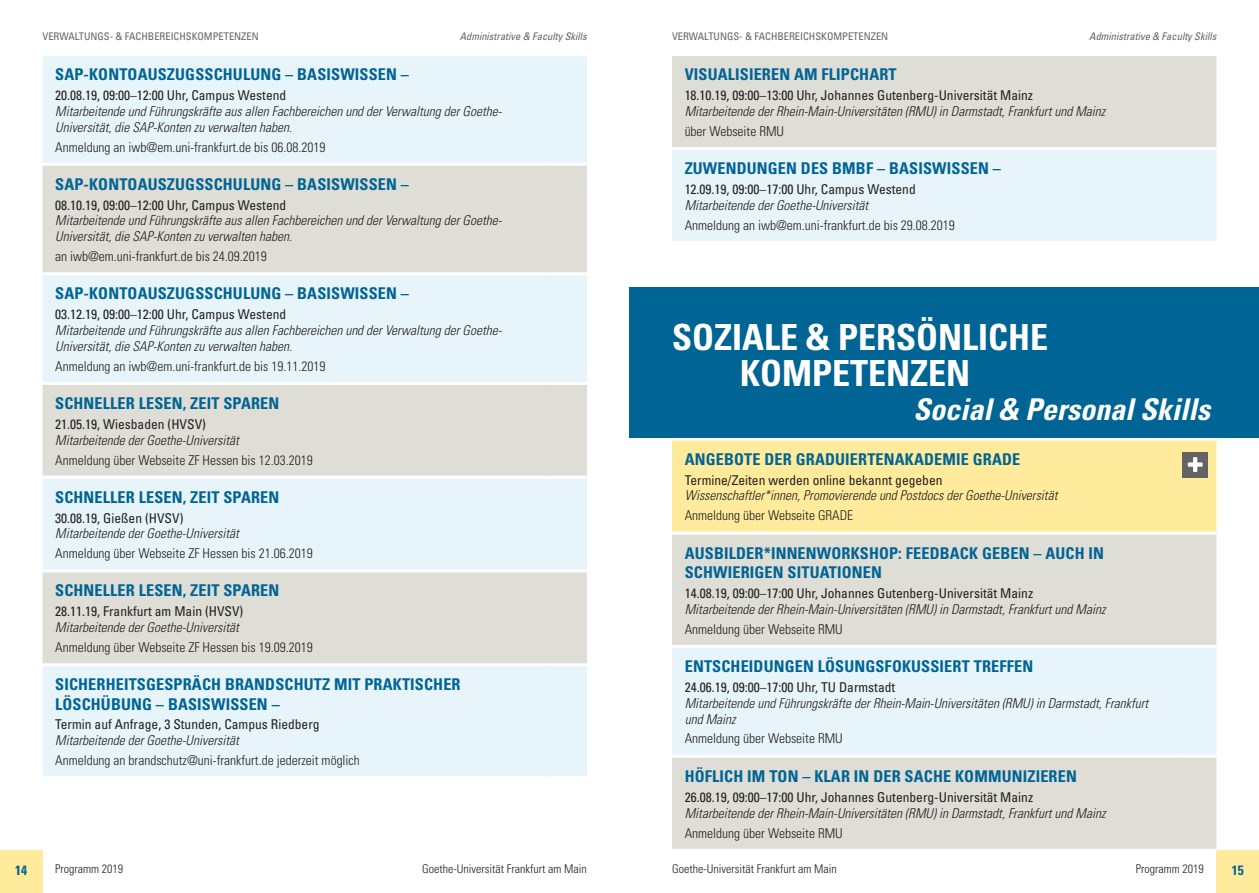
<style>
.page{position:relative;width:1259px;height:893px;background:#fff}
.page>*{position:absolute;margin:0;border:0;box-sizing:border-box;transform-origin:0 0}
.t1{font:700 condensed 36px "Univers";color:#fff}
.t2{font:italic 700 condensed 30px "Univers";color:#fff}
.Titel{font:700 condensed 16.2px/19.2px "Univers";letter-spacing:.01em;color:#006494}
.Zielgruppe{font:italic 300 condensed 13.5px/15.8px "Univers";color:#231f20}
.Titel-2{font:italic 300 condensed 13.5px/15.8px "Univers";color:#231f20}
.Anmeldung{font:300 condensed 13.5px "Univers";color:#231f20}
.Datum{font:condensed 13.5px "Univers";color:#231f20}
.Titel-3{font:300 condensed 13.5px "Univers";color:#231f20}
.t3{font:700 condensed 13.5px "Univers";color:#006494}
.t4{font:300 condensed 12px "Univers";color:#231f20}
.t5{font:condensed 10.5px "Univers";color:#636366}
.t6{font:italic condensed 10.5px "Univers";color:#636366}
.s1{font-weight:400;font-style:normal}
</style>
<div class="page">
<div style="left:1216px;top:850px;width:43px;height:43px;background:#ffeb9b"></div>
<div style="left:0;top:850px;width:43px;height:43px;background:#ffeb9b"></div>
<div style="left:43px;top:56px;width:544px;height:720px;background:#e7f5fa"></div>
<svg style="left:43px;top:166px;width:544px;height:497px;background:#e1e6e4"></svg>
<hr style="left:43px;top:163px;width:506px;height:3px;background:#fff">
<hr style="left:549px;top:163px;width:38px;height:3px;background:#fff">
<hr style="left:43px;top:272px;width:506px;height:3px;background:#fff">
<hr style="left:549px;top:272px;width:38px;height:3px;background:#fff">
<hr style="left:43px;top:382px;width:506px;height:3px;background:#fff">
<hr style="left:549px;top:382px;width:38px;height:3px;background:#fff">
<hr style="left:43px;top:476px;width:506px;height:3px;background:#fff">
<hr style="left:549px;top:476px;width:38px;height:3px;background:#fff">
<hr style="left:43px;top:569px;width:506px;height:3px;background:#fff">
<hr style="left:549px;top:569px;width:38px;height:3px;background:#fff">
<hr style="left:43px;top:663px;width:506px;height:3px;background:#fff">
<hr style="left:549px;top:663px;width:38px;height:3px;background:#fff">
<div style="left:672px;top:441px;width:544px;height:91px;background:#ffeb9b"></div>
<div style="left:672px;top:535px;width:544px;height:314px;background:#deddd6"></div>
<div style="left:672px;top:648px;width:544px;height:107px;background:#e7f5fa"></div>
<hr style="left:672px;top:645px;width:506px;height:3px;background:#fff">
<hr style="left:1178px;top:645px;width:38px;height:3px;background:#fff">
<hr style="left:672px;top:755px;width:506px;height:3px;background:#fff">
<hr style="left:1178px;top:755px;width:38px;height:3px;background:#fff">
<div style="left:1182px;top:452px;width:26px;height:25px;background:#636366"></div>
<svg style="left:1187px;top:457px;width:15px;height:15px"></svg>
<div style="left:629px;top:287px;width:630px;height:151px;background:#006494"></div>
<div style="left:672px;top:56px;width:544px;height:91px;background:#deddd6"></div>
<div style="left:672px;top:150px;width:544px;height:91px;background:#e7f5fa"></div>
<p class="t5" style="left:43px;top:30px;width:218px">VERWALTUNGS- &amp; FACHBEREICHSKOMPETENZEN</p>
<p class="t6" style="left:460px;top:30px;width:129px">Administrative &amp; Faculty Skills</p>
<p class="t5" style="left:672px;top:30px;width:218px">VERWALTUNGS- &amp; FACHBEREICHSKOMPETENZEN</p>
<p class="t6" style="left:1089px;top:30px;width:129px">Administrative &amp; Faculty Skills</p>
<p class="Titel" style="left:55px;top:65px;width:355px">SAP-KONTOAUSZUGSSCHULUNG – BASISWISSEN –</p>
<p class="Datum" style="left:55px;top:87px;width:233px">20.08.19, 09:00–12:00 Uhr, Campus Westend</p>
<p class="Zielgruppe" style="left:55px;top:103px;width:448px">Mitarbeitende und Führungskräfte aus allen Fachbereichen und der Verwaltung der Goethe-<br>Universität, die SAP-Konten zu verwalten haben.</p>
<p class="Anmeldung" style="left:55px;top:139px;width:272px">Anmeldung an iwb@em.uni-frankfurt.de bis 06.08.2019</p>
<p class="Titel" style="left:55px;top:174px;width:355px">SAP-KONTOAUSZUGSSCHULUNG – BASISWISSEN –</p>
<p class="Datum" style="left:55px;top:196px;width:233px">08.10.19, 09:00–12:00 Uhr, Campus Westend</p>
<p class="Zielgruppe" style="left:55px;top:213px;width:448px">Mitarbeitende und Führungskräfte aus allen Fachbereichen und der Verwaltung der Goethe-<br>Universität, die SAP-Konten zu verwalten haben.</p>
<p class="Anmeldung" style="left:55px;top:248px;width:213px">an iwb@em.uni-frankfurt.de bis 24.09.2019</p>
<p class="Titel" style="left:55px;top:284px;width:355px">SAP-KONTOAUSZUGSSCHULUNG – BASISWISSEN –</p>
<p class="Datum" style="left:55px;top:306px;width:233px">03.12.19, 09:00–12:00 Uhr, Campus Westend</p>
<p class="Zielgruppe" style="left:55px;top:322px;width:448px">Mitarbeitende und Führungskräfte aus allen Fachbereichen und der Verwaltung der Goethe-<br>Universität, die SAP-Konten zu verwalten haben.</p>
<p class="Anmeldung" style="left:55px;top:358px;width:272px">Anmeldung an iwb@em.uni-frankfurt.de bis 19.11.2019</p>
<p class="Titel" style="left:55px;top:393px;width:226px">SCHNELLER LESEN, ZEIT SPAREN</p>
<p class="Datum" style="left:55px;top:415px;width:152px">21.05.19, Wiesbaden (HVSV)</p>
<p class="Zielgruppe" style="left:55px;top:432px;width:185px">Mitarbeitende der Goethe-Universität</p>
<p class="Anmeldung" style="left:55px;top:452px;width:259px">Anmeldung über Webseite ZF Hessen bis 12.03.2019</p>
<p class="Titel" style="left:55px;top:487px;width:226px">SCHNELLER LESEN, ZEIT SPAREN</p>
<p class="Titel-2" style="left:55px;top:510px;width:185px"><span class="s1">30.08.19, Gießen (HVSV)<br></span>Mitarbeitende der Goethe-Universität</p>
<p class="Titel-3" style="left:55px;top:545px;width:259px">Anmeldung über Webseite ZF Hessen bis 21.06.2019</p>
<p class="Titel" style="left:55px;top:581px;width:226px">SCHNELLER LESEN, ZEIT SPAREN</p>
<p class="Datum" style="left:55px;top:603px;width:190px">28.11.19, Frankfurt am Main (HVSV)</p>
<p class="Zielgruppe" style="left:55px;top:620px;width:185px">Mitarbeitende der Goethe-Universität</p>
<p class="Anmeldung" style="left:55px;top:639px;width:259px">Anmeldung über Webseite ZF Hessen bis 19.09.2019</p>
<p class="Titel" style="left:55px;top:675px;width:407px">SICHERHEITSGESPRÄCH BRANDSCHUTZ MIT PRAKTISCHER<br>LÖSCHÜBUNG – BASISWISSEN –</p>
<p class="Datum" style="left:55px;top:716px;width:266px">Termin auf Anfrage, 3 Stunden, Campus Riedberg</p>
<p class="Zielgruppe" style="left:55px;top:733px;width:185px">Mitarbeitende der Goethe-Universität</p>
<p class="Anmeldung" style="left:55px;top:752px;width:306px">Anmeldung an brandschutz@uni-frankfurt.de jederzeit möglich</p>
<p class="Titel" style="left:684px;top:65px;width:213px">VISUALISIEREN AM FLIPCHART</p>
<p class="Datum" style="left:684px;top:87px;width:350px">18.10.19, 09:00–13:00 Uhr, Johannes Gutenberg-Universität Mainz</p>
<p class="Zielgruppe" style="left:684px;top:103px;width:422px">Mitarbeitende der Rhein-Main-Universitäten (RMU) in Darmstadt, Frankfurt und Mainz</p>
<p class="Anmeldung" style="left:684px;top:123px;width:101px">über Webseite RMU</p>
<p class="Titel" style="left:684px;top:159px;width:318px">ZUWENDUNGEN DES BMBF – BASISWISSEN –</p>
<p class="Datum" style="left:684px;top:181px;width:233px">12.09.19, 09:00–17:00 Uhr, Campus Westend</p>
<p class="Zielgruppe" style="left:684px;top:197px;width:185px">Mitarbeitende der Goethe-Universität</p>
<p class="Anmeldung" style="left:684px;top:217px;width:272px">Anmeldung an iwb@em.uni-frankfurt.de bis 29.08.2019</p>
<p class="t1" style="left:672px;top:315px;width:378px">SOZIALE &amp; PERSÖNLICHE</p>
<p class="t1" style="left:740px;top:351px;width:232px">KOMPETENZEN</p>
<p class="t2" style="left:913px;top:391px;width:298px">Social &amp; Personal Skills</p>
<p class="Titel" style="left:685px;top:449px;width:337px">ANGEBOTE DER GRADUIERTENAKADEMIE GRADE</p>
<p class="Titel-2" style="left:685px;top:472px;width:374px"><span class="s1">Termine/Zeiten werden online bekannt gegeben<br></span>Wissenschaftler*innen, Promovierende und Postdocs der Goethe-Universität</p>
<p class="Titel-3" style="left:685px;top:507px;width:170px">Anmeldung über Webseite GRADE</p>
<p class="Titel" style="left:685px;top:543px;width:421px">AUSBILDER*INNENWORKSHOP: FEEDBACK GEBEN – AUCH IN<br>SCHWIERIGEN SITUATIONEN</p>
<p class="Titel-2" style="left:685px;top:585px;width:422px"><span class="s1">14.08.19, 09:00–17:00 Uhr, Johannes Gutenberg-Universität Mainz<br></span>Mitarbeitende der Rhein-Main-Universitäten (RMU) in Darmstadt, Frankfurt und Mainz</p>
<p class="Titel-3" style="left:685px;top:621px;width:159px">Anmeldung über Webseite RMU</p>
<p class="Titel" style="left:685px;top:657px;width:350px">ENTSCHEIDUNGEN LÖSUNGSFOKUSSIERT TREFFEN</p>
<p class="Titel-2" style="left:685px;top:679px;width:465px"><span class="s1">24.06.19, 09:00–17:00 Uhr, TU Darmstadt<br></span>Mitarbeitende und Führungskräfte der Rhein-Main-Universitäten (RMU) in Darmstadt, Frankfurt und Mainz</p>
<p class="Titel-3" style="left:685px;top:731px;width:159px">Anmeldung über Webseite RMU</p>
<p class="Titel" style="left:685px;top:766px;width:393px">HÖFLICH IM TON – KLAR IN DER SACHE KOMMUNIZIEREN</p>
<p class="Titel-2" style="left:685px;top:789px;width:422px"><span class="s1">26.08.19, 09:00–17:00 Uhr, Johannes Gutenberg-Universität Mainz<br></span>Mitarbeitende der Rhein-Main-Universitäten (RMU) in Darmstadt, Frankfurt und Mainz</p>
<p class="Titel-3" style="left:685px;top:825px;width:159px">Anmeldung über Webseite RMU</p>
<p class="t3" style="left:15px;top:861px;width:13px">14</p>
<p class="t4" style="left:55px;top:862px;width:69px">Programm 2019</p>
<p class="t4" style="left:422px;top:862px;width:166px">Goethe-Universität Frankfurt am Main</p>
<p class="t4" style="left:672px;top:862px;width:166px">Goethe-Universität Frankfurt am Main</p>
<p class="t4" style="left:1135px;top:862px;width:69px">Programm 2019</p>
<p class="t3" style="left:1231px;top:861px;width:13px">15</p>
</div>
